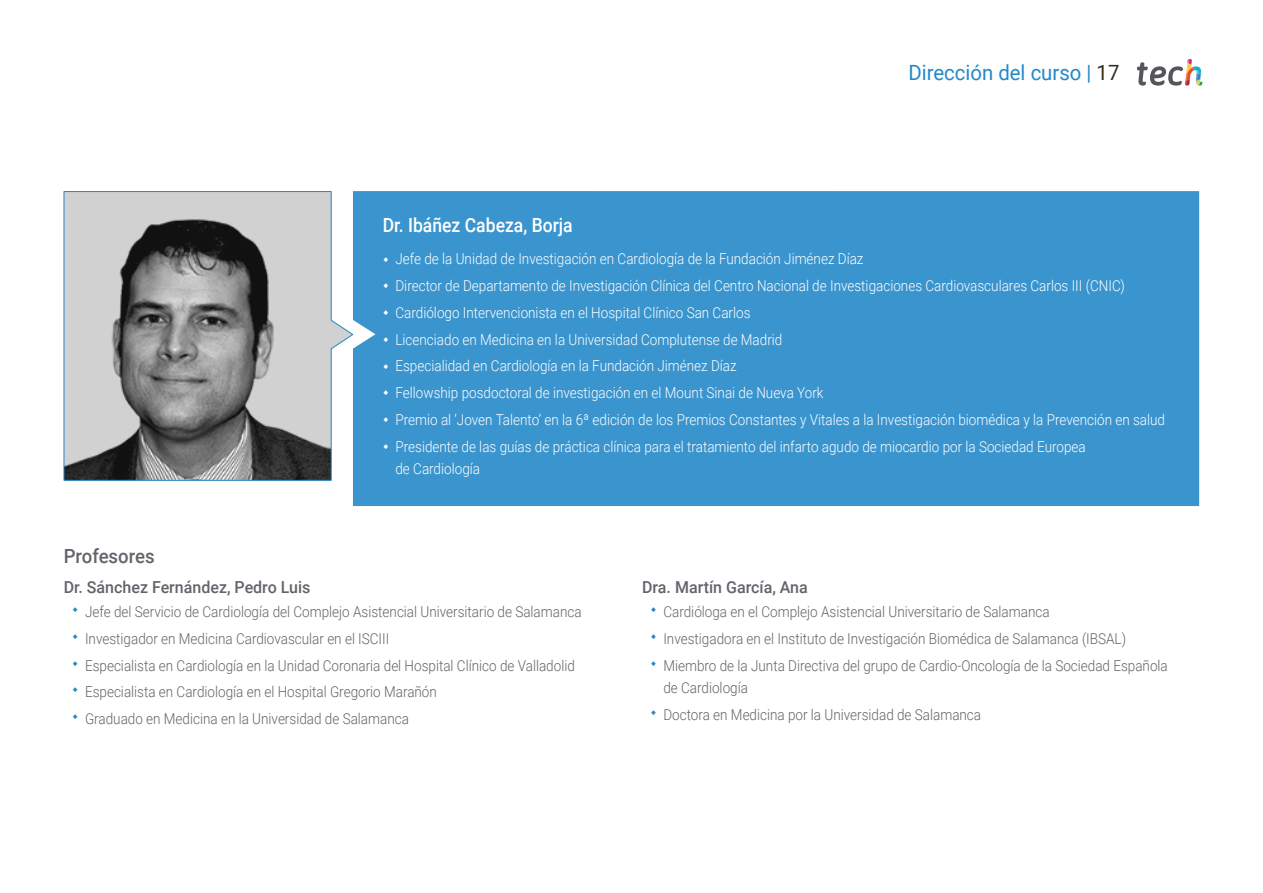
<style>
.page{position:relative;width:1263px;height:893px;background:#fff}
.page>*{position:absolute;margin:0;border:0;box-sizing:border-box;transform-origin:0 0}
.t1{font:21px "Roboto";color:#2488c9}
.t2{font:500 19.5px "Roboto";color:#fff;scale:.9 1}
.t3{font:500 19.5px "Roboto";color:#61646a;scale:.95 1}
.t4{font:500 16.5px "Roboto";color:#61646a}
.t5{font:300 15px/26.7px "Roboto";color:#fff;scale:.9 1}
.t6{font:300 15px/26.7px "Roboto";color:#61646a;scale:.9 1}
.s1{color:#312e20}
</style>
<div class="page">
<svg style="left:1137px;top:59px;width:65px;height:27px"></svg>
<svg style="left:64px;top:191px;width:289px;height:290px;background:#9e9fa0"></svg>
<div style="left:353px;top:191px;width:846px;height:315px;background:#3a94ce"></div>
<svg style="left:384px;top:257px;width:4px;height:5px"></svg>
<svg style="left:384px;top:283px;width:4px;height:5px"></svg>
<svg style="left:384px;top:310px;width:4px;height:5px"></svg>
<svg style="left:384px;top:337px;width:4px;height:5px"></svg>
<svg style="left:384px;top:364px;width:4px;height:5px"></svg>
<svg style="left:384px;top:390px;width:4px;height:5px"></svg>
<svg style="left:384px;top:417px;width:4px;height:5px"></svg>
<svg style="left:384px;top:444px;width:4px;height:5px"></svg>
<h1 class="t1" style="left:908px;top:57px;width:213px">Dirección del curso | <span class="s1">17</span></h1>
<h2 class="t2" style="left:383px;top:212px;width:213px">Dr. Ibáñez Cabeza, Borja</h2>
<p class="t5" style="left:395px;top:245px;width:856px">Jefe de la Unidad de Investigación en Cardiología de la Fundación Jiménez Díaz<br>Director de Departamento de Investigación Clínica del Centro Nacional de Investigaciones Cardiovasculares Carlos III (CNIC)<br>Cardiólogo Intervencionista en el Hospital Clínico San Carlos<br>Licenciado en Medicina en la Universidad Complutense de Madrid<br>Especialidad en Cardiología en la Fundación Jiménez Díaz<br>Fellowship posdoctoral de investigación en el Mount Sinai de Nueva York<br>Premio al ‘Joven Talento’ en la 6ª edición de los Premios Constantes y Vitales a la Investigación biomédica y la Prevención en salud Presidente de las guías de práctica clínica para el tratamiento del infarto agudo de miocardio por la Sociedad Europea</p>
<p class="t5" style="left:395px;top:455px;width:95px">de Cardiología</p>
<h2 class="t3" style="left:64px;top:543px;width:97px">Profesores</h2>
<p class="t4" style="left:64px;top:575px;width:248px">Dr. Sánchez Fernández, Pedro Luis</p>
<p class="t6" style="left:85px;top:598px;width:553px">Jefe del Servicio de Cardiología del Complejo Asistencial Universitario de Salamanca Investigador en Medicina Cardiovascular en el ISCIII<br>Especialista en Cardiología en la Unidad Coronaria del Hospital Clínico de Valladolid Especialista en Cardiología en el Hospital Gregorio Marañón<br>Graduado en Medicina en la Universidad de Salamanca</p>
<p class="t4" style="left:642px;top:575px;width:167px">Dra. Martín García, Ana</p>
<p class="t6" style="left:663px;top:598px;width:562px">Cardióloga en el Complejo Asistencial Universitario de Salamanca<br>Investigadora en el Instituto de Investigación Biomédica de Salamanca (IBSAL)<br>Miembro de la Junta Directiva del grupo de Cardio-Oncología de la Sociedad Española</p>
<p class="t6" style="left:663px;top:674px;width:355px">de Cardiología<br>Doctora en Medicina por la Universidad de Salamanca</p>
</div>
